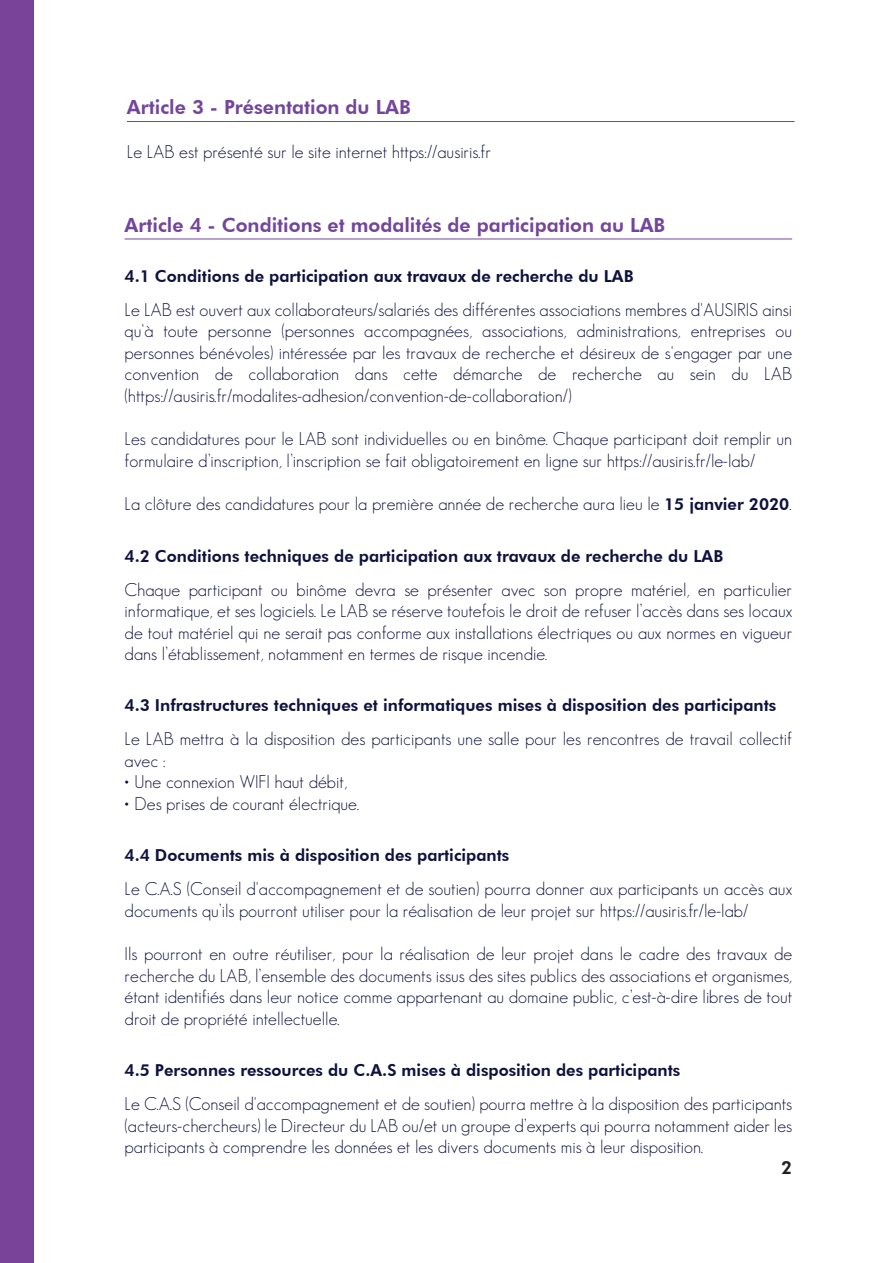
<style>
.page{position:relative;width:893px;height:1263px;background:#fff}
.page>*{position:absolute;margin:0;border:0;box-sizing:border-box;transform-origin:0 0}
.t1{font:800 19.5px "Futura BT";color:#73459b}
.t2{font:300 18px/21.6px "Geosans";color:#10123e;text-align:justify}
.t3{font:800 18px "Futura BT";color:#231f20}
.t4{font:800 16.5px "Futura BT";color:#10123e}
.s1{font-family:"Futura BT";font-weight:800;font-size:16.5px}
</style>
<div class="page">
<div style="left:0;top:0;width:33px;height:1263px;background:#7a439a"></div>
<hr style="left:125px;top:239px;width:667px;height:1px;background:#74469b">
<hr style="left:127px;top:121px;width:667px;height:1px;background:#74469b">
<p class="t1" style="left:127px;top:96px;width:285px">Article 3 - Présentation du LAB</p>
<p class="t2" style="left:127px;top:141px;width:366px">Le LAB est présenté sur le site internet https://ausiris.fr</p>
<p class="t1" style="left:125px;top:213px;width:542px">Article 4 - Conditions et modalités de participation au LAB</p>
<p class="t4" style="left:125px;top:266px;width:510px">4.1 Conditions de participation aux travaux de recherche du LAB</p>
<p class="t2" style="left:125px;top:299px;width:669px">Le LAB est ouvert aux collaborateurs/salariés des différentes associations membres d'AUSIRIS ainsi qu'à toute personne (personnes accompagnées, associations, administrations, entreprises ou personnes bénévoles) intéressée par les travaux de recherche et désireux de s'engager par une convention de collaboration dans cette démarche de recherche au sein du LAB (https://ausiris.fr/modalites-adhesion/convention-de-collaboration/)</p>
<p class="t2" style="left:125px;top:428px;width:669px">Les candidatures pour le LAB sont individuelles ou en binôme. Chaque participant doit remplir un formulaire d’inscription, l’inscription se fait obligatoirement en ligne sur https://ausiris.fr/le-lab/</p>
<p class="t2" style="left:125px;top:493px;width:668px">La clôture des candidatures pour la première année de recherche aura lieu le <span class="s1">15 janvier 2020</span>.</p>
<p class="t4" style="left:125px;top:546px;width:600px">4.2 Conditions techniques de participation aux travaux de recherche du LAB</p>
<p class="t2" style="left:125px;top:578px;width:669px">Chaque participant ou binôme devra se présenter avec son propre matériel, en particulier informatique, et ses logiciels. Le LAB se réserve toutefois le droit de refuser l’accès dans ses locaux de tout matériel qui ne serait pas conforme aux installations électriques ou aux normes en vigueur dans l’établissement, notamment en termes de risque incendie.</p>
<p class="t4" style="left:125px;top:695px;width:653px">4.3 Infrastructures techniques et informatiques mises à disposition des participants</p>
<p class="t2" style="left:125px;top:728px;width:669px">Le LAB mettra à la disposition des participants une salle pour les rencontres de travail collectif avec :</p>
<p class="t2" style="left:125px;top:771px;width:224px">• Une connexion WIFI haut débit,</p>
<p class="t2" style="left:125px;top:793px;width:236px">• Des prises de courant électrique.</p>
<p class="t4" style="left:125px;top:845px;width:386px">4.4 Documents mis à disposition des participants</p>
<p class="t2" style="left:125px;top:878px;width:669px">Le C.A.S (Conseil d'accompagnement et de soutien) pourra donner aux participants un accès aux documents qu’ils pourront utiliser pour la réalisation de leur projet sur https://ausiris.fr/le-lab/</p>
<p class="t2" style="left:125px;top:943px;width:669px">Ils pourront en outre réutiliser, pour la réalisation de leur projet dans le cadre des travaux de recherche du LAB, l’ensemble des documents issus des sites publics des associations et organismes, étant identifiés dans leur notice comme appartenant au domaine public, c’est-à-dire libres de tout droit de propriété intellectuelle.</p>
<p class="t4" style="left:125px;top:1060px;width:557px">4.5 Personnes ressources du C.A.S mises à disposition des participants</p>
<p class="t2" style="left:125px;top:1093px;width:669px">Le C.A.S (Conseil d'accompagnement et de soutien) pourra mettre à la disposition des participants (acteurs-chercheurs) le Directeur du LAB ou/et un groupe d’experts qui pourra notamment aider les participants à comprendre les données et les divers documents mis à leur disposition.</p>
<p class="t3" style="left:781px;top:1156px;width:13px">2</p>
</div>
